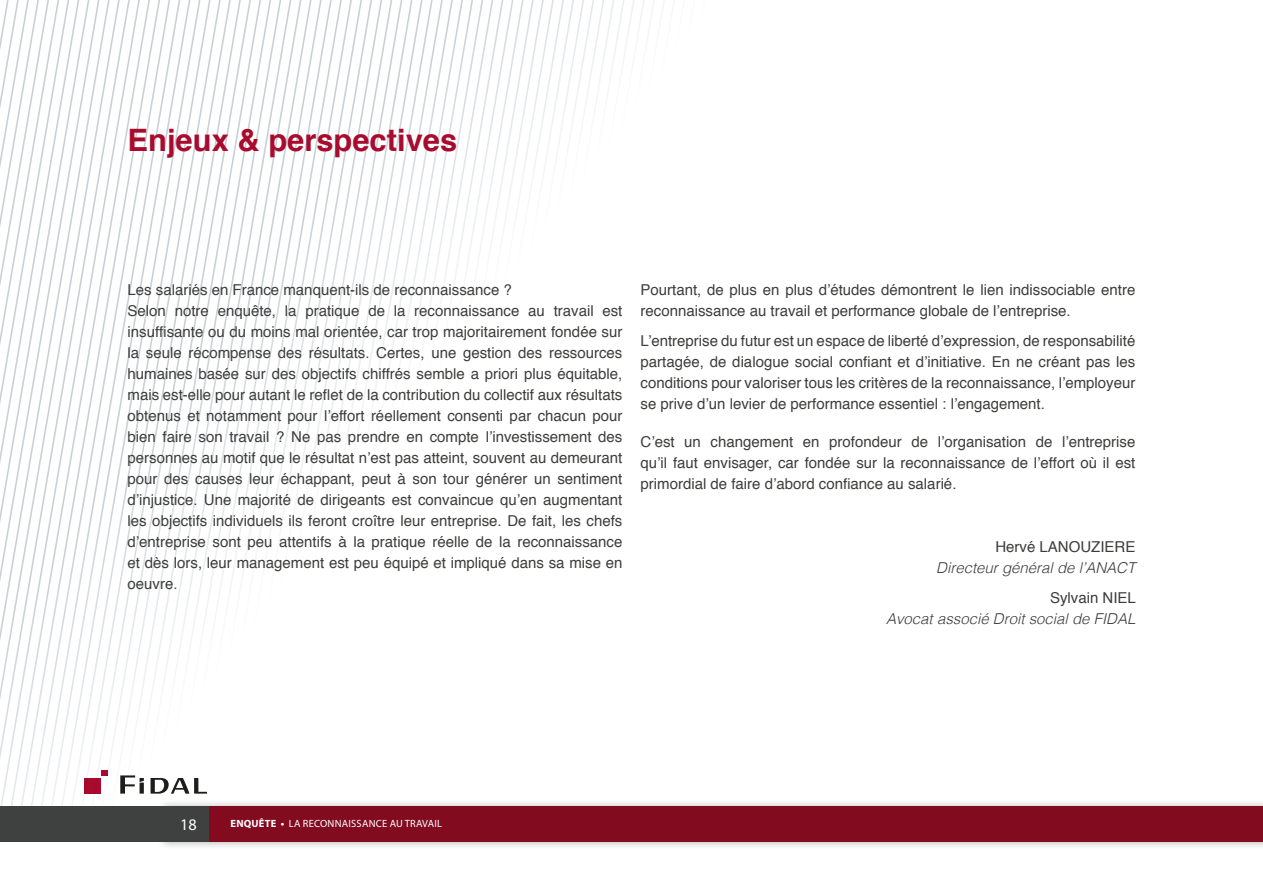
<style>
.page{position:relative;width:1263px;height:893px;background:#fff}
.page>*{position:absolute;margin:0;border:0;box-sizing:border-box;transform-origin:0 0}
.t1{font:700 30.9px "Helvetica";color:#a90b2e}
.t2{font:16.2px "Myriad Pro";color:#fff}
.t3{font:15px/21px "Helvetica";color:#3d3d3c}
.t4{font:italic 300 15px "Helvetica";color:#3d3d3c}
.t5{font:10.5px "Myriad Pro";letter-spacing:.02em;color:#fff}
.s1{font-weight:700}
</style>
<div class="page">
<svg style="left:406px;top:0;width:10px;height:351px"></svg>
<svg style="left:387px;top:0;width:10px;height:380px"></svg>
<svg style="left:377px;top:0;width:10px;height:389px"></svg>
<svg style="left:367px;top:0;width:10px;height:407px"></svg>
<svg style="left:357px;top:0;width:10px;height:424px"></svg>
<svg style="left:348px;top:0;width:9px;height:431px"></svg>
<svg style="left:338px;top:0;width:10px;height:442px"></svg>
<svg style="left:328px;top:0;width:10px;height:459px"></svg>
<svg style="left:318px;top:0;width:10px;height:476px"></svg>
<svg style="left:308px;top:0;width:10px;height:488px"></svg>
<svg style="left:298px;top:0;width:10px;height:493px"></svg>
<svg style="left:289px;top:0;width:9px;height:510px"></svg>
<svg style="left:279px;top:0;width:10px;height:531px"></svg>
<svg style="left:269px;top:0;width:10px;height:539px"></svg>
<svg style="left:259px;top:0;width:10px;height:548px"></svg>
<svg style="left:249px;top:0;width:10px;height:566px"></svg>
<svg style="left:240px;top:0;width:9px;height:584px"></svg>
<svg style="left:230px;top:0;width:10px;height:590px"></svg>
<svg style="left:220px;top:0;width:10px;height:601px"></svg>
<svg style="left:210px;top:0;width:10px;height:618px"></svg>
<svg style="left:200px;top:0;width:10px;height:635px"></svg>
<svg style="left:191px;top:0;width:9px;height:641px"></svg>
<svg style="left:181px;top:0;width:10px;height:652px"></svg>
<svg style="left:171px;top:0;width:10px;height:673px"></svg>
<svg style="left:161px;top:0;width:10px;height:690px"></svg>
<svg style="left:151px;top:0;width:10px;height:807px"></svg>
<svg style="left:142px;top:0;width:9px;height:807px"></svg>
<svg style="left:132px;top:0;width:10px;height:807px"></svg>
<svg style="left:122px;top:0;width:10px;height:807px"></svg>
<svg style="left:112px;top:0;width:10px;height:807px"></svg>
<svg style="left:102px;top:0;width:10px;height:807px"></svg>
<svg style="left:92px;top:0;width:10px;height:807px"></svg>
<svg style="left:0;top:0;width:92px;height:807px"></svg>
<svg style="left:0;top:0;width:83px;height:805px"></svg>
<svg style="left:0;top:0;width:73px;height:803px"></svg>
<svg style="left:0;top:0;width:63px;height:802px"></svg>
<svg style="left:0;top:0;width:53px;height:800px"></svg>
<div style="left:157px;top:799px;width:1106px;height:51px;background:#1d1d1b;opacity:.35"></div>
<div style="left:164px;top:807px;width:1099px;height:35px;background:#820b20"></div>
<div style="left:0;top:807px;width:208px;height:35px;background:#3f4141"></div>
<div style="left:61px;top:765px;width:169px;height:32px;background:#fff"></div>
<div style="left:84px;top:778px;width:16px;height:16px;background:#a90a2e"></div>
<svg style="left:102px;top:770px;width:6px;height:6px"></svg>
<svg style="left:120px;top:775px;width:24px;height:19px"></svg>
<svg style="left:151px;top:778px;width:56px;height:16px"></svg>
<h1 class="t1" style="left:128px;top:115px;width:331px">Enjeux &amp; perspectives</h1>
<p class="t3" style="left:128px;top:280px;width:496px">Les salariés en France manquent-ils de reconnaissance ?<br>Selon notre enquête, la pratique de la reconnaissance au travail est insuffisante ou du moins mal orientée, car trop majoritairement fondée sur la seule récompense des résultats. Certes, une gestion des ressources humaines basée sur des objectifs chiffrés semble a priori plus équitable, mais est-elle pour autant le reflet de la contribution du collectif aux résultats obtenus et notamment pour l’effort réellement consenti par chacun pour bien faire son travail ? Ne pas prendre en compte l’investissement des personnes au motif que le résultat n’est pas atteint, souvent au demeurant pour des causes leur échappant, peut à son tour générer un sentiment d’injustice. Une majorité de dirigeants est convaincue qu’en augmentant les objectifs individuels ils feront croître leur entreprise. De fait, les chefs d’entreprise sont peu attentifs à la pratique réelle de la reconnaissance et dès lors, leur management est peu équipé et impliqué dans sa mise en oeuvre.</p>
<p class="t3" style="left:640px;top:280px;width:496px">Pourtant, de plus en plus d’études démontrent le lien indissociable entre reconnaissance au travail et performance globale de l’entreprise.</p>
<p class="t3" style="left:640px;top:331px;width:496px;text-align:justify">L’entreprise du futur est un espace de liberté d’expression, de responsabilité partagée, de dialogue social confiant et d’initiative. En ne créant pas les conditions pour valoriser tous les critères de la reconnaissance, l’employeur se prive d’un levier de performance essentiel : l’engagement.</p>
<p class="t3" style="left:640px;top:432px;width:496px;text-align:justify">C’est un changement en profondeur de l’organisation de l’entreprise qu’il faut envisager, car fondée sur la reconnaissance de l’effort où il est primordial de faire d’abord confiance au salarié.</p>
<p class="t3" style="left:995px;top:537px;width:142px">Hervé LANOUZIERE</p>
<p class="t4" style="left:936px;top:555px;width:201px">Directeur général de l’ANACT</p>
<p class="t3" style="left:1050px;top:588px;width:87px">Sylvain NIEL</p>
<p class="t4" style="left:886px;top:606px;width:251px">Avocat associé Droit social de FIDAL</p>
<p class="t2" style="left:180px;top:815px;width:18px">18</p>
<p class="t5" style="left:231px;top:817px;width:213px"><span class="s1">ENQUÊTE •</span> LA RECONNAISSANCE AU TRAVAIL</p>
</div>
